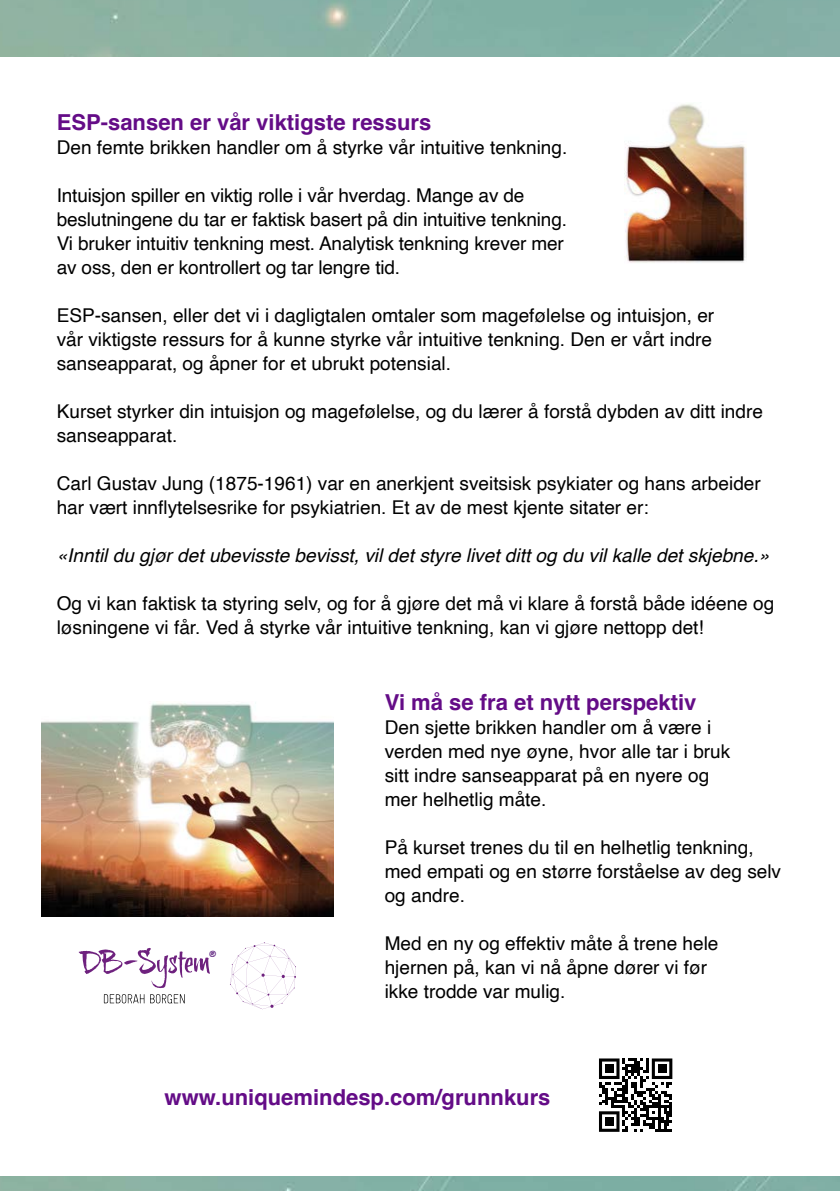
<style>
.page{position:relative;width:840px;height:1191px;background:#fff}
.page>*{position:absolute;margin:0;border:0;box-sizing:border-box;transform-origin:0 0}
.t1{font:700 22px "Helvetica";color:#640c87}
.t2{font:19px/24px "Helvetica";color:#000}
.t3{font:italic 19px "Helvetica";color:#000}
.t4{font:9.2px "Comic Sans MS";color:#5f2480}
</style>
<div class="page">
<img style="left:0;top:0;width:839px;height:57px">
<img style="left:0;top:1176px;width:839px;height:15px">
<img style="left:41px;top:703px;width:292px;height:214px">
<img style="left:624px;top:104px;width:121px;height:159px">
<svg style="left:599px;top:1058px;width:73px;height:73px"></svg>
<div style="left:604px;top:1064px;width:9px;height:9px;background:#000"></div>
<div style="left:657px;top:1064px;width:9px;height:9px;background:#000"></div>
<div style="left:604px;top:1117px;width:9px;height:9px;background:#000"></div>
<svg style="left:79px;top:948px;width:131px;height:40px"></svg>
<svg style="left:104px;top:994px;width:81px;height:9px"></svg>
<svg style="left:230px;top:942px;width:66px;height:67px"></svg>
<p class="t1" style="left:57px;top:109px;width:376px">ESP-sansen er vår viktigste ressurs</p>
<p class="t2" style="left:57px;top:136px;width:512px">Den femte brikken handler om å styrke vår intuitive tenkning.</p>
<p class="t2" style="left:57px;top:184px;width:511px">Intuisjon spiller en viktig rolle i vår hverdag. Mange av de beslutningene du tar er faktisk basert på din intuitive tenkning.<br>Vi bruker intuitiv tenkning mest. Analytisk tenkning krever mer av oss, den er kontrollert og tar lengre tid.</p>
<p class="t2" style="left:57px;top:304px;width:658px;text-align:justify">ESP-sansen, eller det vi i dagligtalen omtaler som magefølelse og intuisjon, er vår viktigste ressurs for å kunne styrke vår intuitive tenkning. Den er vårt indre sanseapparat, og åpner for et ubrukt potensial.</p>
<p class="t2" style="left:57px;top:400px;width:707px">Kurset styrker din intuisjon og magefølelse, og du lærer å forstå dybden av ditt indre sanseapparat.</p>
<p class="t2" style="left:57px;top:472px;width:705px">Carl Gustav Jung (1875-1961) var en anerkjent sveitsisk psykiater og hans arbeider har vært innflytelsesrike for psykiatrien. Et av de mest kjente sitater er:</p>
<p class="t3" style="left:57px;top:540px;width:713px">«Inntil du gjør det ubevisste bevisst, vil det styre livet ditt og du vil kalle det skjebne.»</p>
<p class="t2" style="left:57px;top:592px;width:718px">Og vi kan faktisk ta styring selv, og for å gjøre det må vi klare å forstå både idéene og løsningene vi får. Ved å styrke vår intuitive tenkning, kan vi gjøre nettopp det!</p>
<p class="t4" style="left:209px;top:948px;width:9px">®</p>
<p class="t1" style="left:384px;top:689px;width:313px">Vi må se fra et nytt perspektiv</p>
<p class="t2" style="left:384px;top:716px;width:347px">Den sjette brikken handler om å være i verden med nye øyne, hvor alle tar i bruk sitt indre sanseapparat på en nyere og mer helhetlig måte.</p>
<p class="t2" style="left:384px;top:836px;width:397px">På kurset trenes du til en helhetlig tenkning, med empati og en større forståelse av deg selv og andre.</p>
<p class="t2" style="left:384px;top:932px;width:335px">Med en ny og effektiv måte å trene hele hjernen på, kan vi nå åpne dører vi før ikke trodde var mulig.</p>
<p class="t1" style="left:164px;top:1084px;width:387px">www.uniquemindesp.com/grunnkurs</p>
</div>
